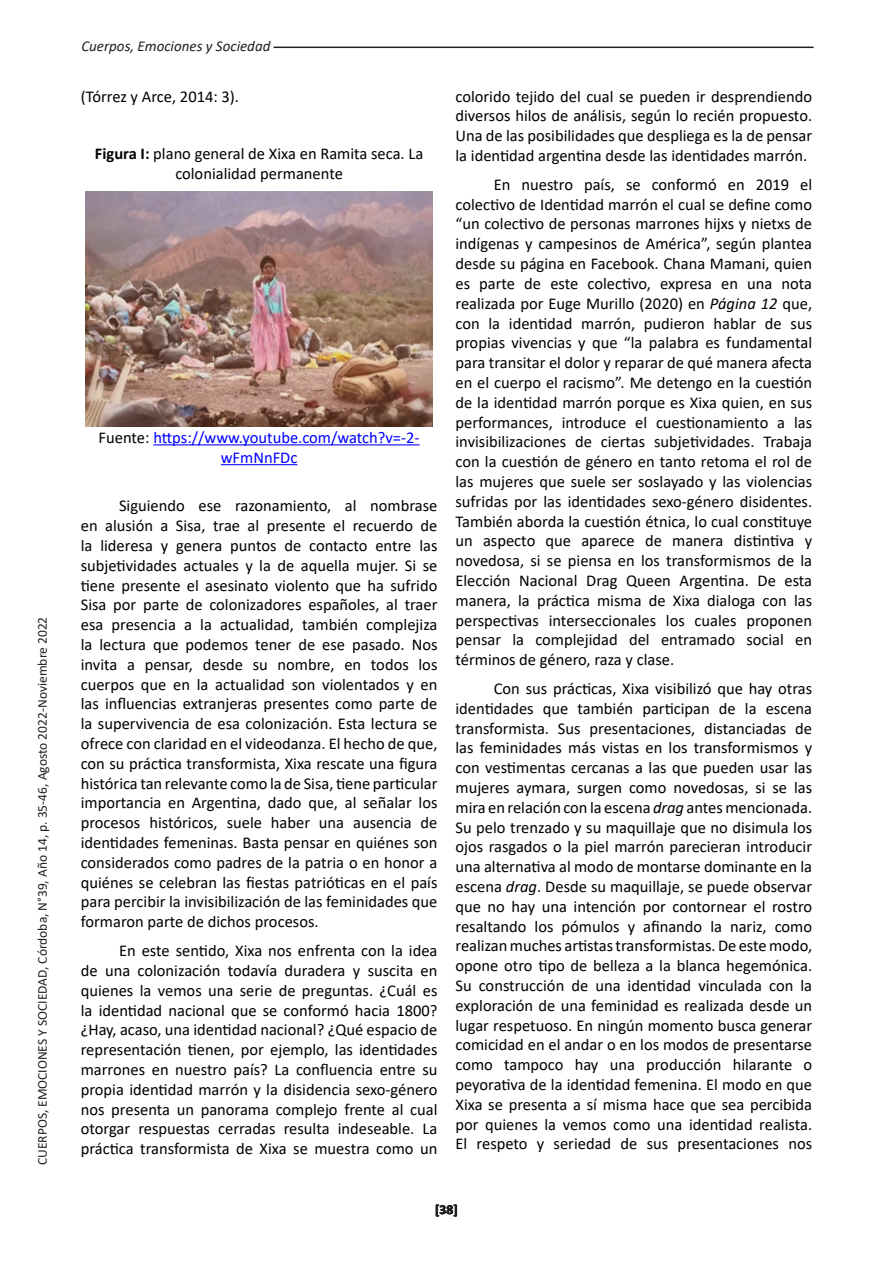
<style>
.page{position:relative;width:893px;height:1263px;background:#fff}
.page>*{position:absolute;margin:0;border:0;box-sizing:border-box;transform-origin:0 0}
.t1{font:16.5px/19.8px "Calibri";color:#000;text-align:justify}
.t2{font:16.5px/19.8px "Calibri";color:#00f;text-align:center}
.t3{font:italic 15px "Calibri";color:#231f20}
.t4{font:13.5px "Calibri";color:#231f20}
.t5{font:700 13.5px "Calibri";color:#231f20}
.s1{font-weight:700}
.s2{color:#000}
.s3{font-style:italic}
</style>
<div class="page">
<hr style="left:153px;top:444px;width:267px;height:1px;background:#00f">
<hr style="left:221px;top:464px;width:76px;height:1px;background:#00f">
<img style="left:86px;top:192px;width:346px;height:234px">
<hr style="left:274px;top:47px;width:540px;height:1px;background:#231f20">
<p class="t4" style="left:33px;top:1165px;width:550px;rotate:-90deg">CUERPOS, EMOCIONES Y SOCIEDAD, Córdoba, N°39, Año 14, p. 35-46, Agosto 2022-Noviembre 2022</p>
<p class="t3" style="left:81px;top:35px;width:191px">Cuerpos, Emociones y Sociedad</p>
<p class="t1" style="left:81px;top:86px;width:160px">(Tórrez y Arce, 2014: 3).</p>
<p class="t1" style="left:95px;top:143px;width:330px;text-align:center"><span class="s1">Figura I:</span> plano general de Xixa en Ramita seca. La colonialidad permanente</p>
<p class="t2" style="left:99px;top:427px;width:322px"><span class="s2">Fuente:</span> https://www.youtube.com/watch?v=-2- wFmNnFDc</p>
<p class="t1" style="left:81px;top:496px;width:358px;text-indent:38px">Siguiendo ese razonamiento, al nombrase en alusión a Sisa, trae al presente el recuerdo de la lideresa y genera puntos de contacto entre las subjetividades actuales y la de aquella mujer. Si se tiene presente el asesinato violento que ha sufrido Sisa por parte de colonizadores españoles, al traer esa presencia a la actualidad, también complejiza la lectura que podemos tener de ese pasado. Nos invita a pensar, desde su nombre, en todos los cuerpos que en la actualidad son violentados y en las influencias extranjeras presentes como parte de la supervivencia de esa colonización. Esta lectura se ofrece con claridad en el videodanza. El hecho de que, con su práctica transformista, Xixa rescate una figura histórica tan relevante como la de Sisa, tiene particular importancia en Argentina, dado que, al señalar los procesos históricos, suele haber una ausencia de identidades femeninas. Basta pensar en quiénes son considerados como padres de la patria o en honor a quiénes se celebran las fiestas patrióticas en el país para percibir la invisibilización de las feminidades que formaron parte de dichos procesos.</p>
<p class="t1" style="left:81px;top:940px;width:358px;text-indent:38px">En este sentido, Xixa nos enfrenta con la idea de una colonización todavía duradera y suscita en quienes la vemos una serie de preguntas. ¿Cuál es la identidad nacional que se conformó hacia 1800? ¿Hay, acaso, una identidad nacional? ¿Qué espacio de representación tienen, por ejemplo, las identidades marrones en nuestro país? La confluencia entre su propia identidad marrón y la disidencia sexo-género nos presenta un panorama complejo frente al cual otorgar respuestas cerradas resulta indeseable. La práctica transformista de Xixa se muestra como un</p>
<p class="t1" style="left:455px;top:86px;width:358px">colorido tejido del cual se pueden ir desprendiendo diversos hilos de análisis, según lo recién propuesto.<br>Una de las posibilidades que despliega es la de pensar la identidad argentina desde las identidades marrón.</p>
<p class="t1" style="left:455px;top:174px;width:358px;text-indent:38px">En nuestro país, se conformó en 2019 el colectivo de Identidad marrón el cual se define como “un colectivo de personas marrones hijxs y nietxs de indígenas y campesinos de América”, según plantea desde su página en Facebook. Chana Mamani, quien es parte de este colectivo, expresa en una nota realizada por Euge Murillo (2020) en <span class="s3">Página 12</span> que, con la identidad marrón, pudieron hablar de sus propias vivencias y que “la palabra es fundamental para transitar el dolor y reparar de qué manera afecta en el cuerpo el racismo”. Me detengo en la cuestión de la identidad marrón porque es Xixa quien, en sus performances, introduce el cuestionamiento a las invisibilizaciones de ciertas subjetividades. Trabaja con la cuestión de género en tanto retoma el rol de las mujeres que suele ser soslayado y las violencias sufridas por las identidades sexo-género disidentes.<br>También aborda la cuestión étnica, lo cual constituye un aspecto que aparece de manera distintiva y novedosa, si se piensa en los transformismos de la Elección Nacional Drag Queen Argentina. De esta manera, la práctica misma de Xixa dialoga con las perspectivas interseccionales los cuales proponen pensar la complejidad del entramado social en términos de género, raza y clase.</p>
<p class="t1" style="left:455px;top:678px;width:358px;text-indent:38px">Con sus prácticas, Xixa visibilizó que hay otras identidades que también participan de la escena transformista. Sus presentaciones, distanciadas de las feminidades más vistas en los transformismos y con vestimentas cercanas a las que pueden usar las mujeres aymara, surgen como novedosas, si se las mira en relación con la escena <span class="s3">drag</span> antes mencionada.<br>Su pelo trenzado y su maquillaje que no disimula los ojos rasgados o la piel marrón parecieran introducir una alternativa al modo de montarse dominante en la escena <span class="s3">drag</span>. Desde su maquillaje, se puede observar que no hay una intención por contornear el rostro resaltando los pómulos y afinando la nariz, como realizan muches artistas transformistas. De este modo, opone otro tipo de belleza a la blanca hegemónica.<br>Su construcción de una identidad vinculada con la exploración de una feminidad es realizada desde un lugar respetuoso. En ningún momento busca generar comicidad en el andar o en los modos de presentarse como tampoco hay una producción hilarante o peyorativa de la identidad femenina. El modo en que Xixa se presenta a sí misma hace que sea percibida por quienes la vemos como una identidad realista.<br>El respeto y seriedad de sus presentaciones nos</p>
<p class="t5" style="left:435px;top:1199px;width:24px">[38]</p>
</div>
